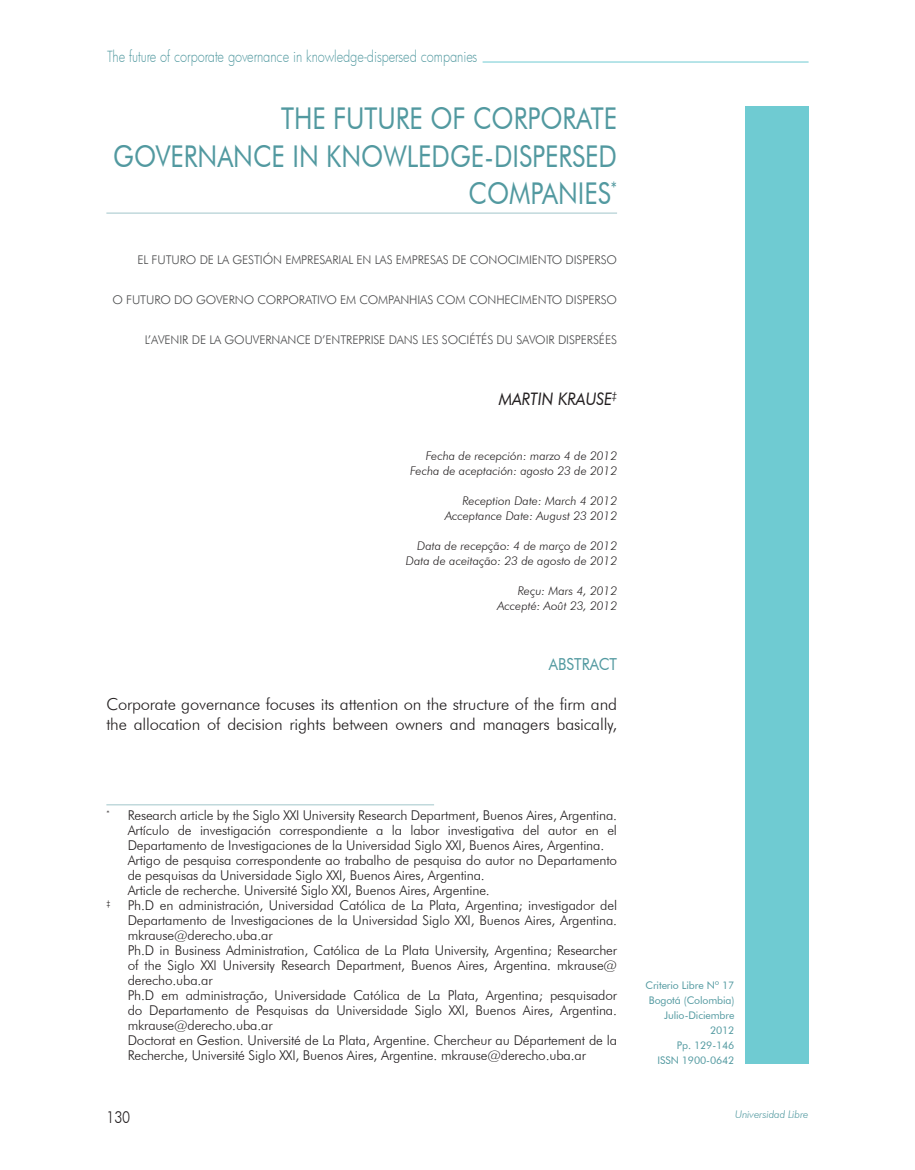
<style>
.page{position:relative;width:915px;height:1170px;background:#fff}
.page>*{position:absolute;margin:0;border:0;box-sizing:border-box;transform-origin:0 0}
.t1{font:30px/37.5px "Futura BT";color:#5299a0;text-align:right;scale:.85 1}
.t2{font:italic 17.25px "Futura BT";color:#231f20;scale:.9 1}
.t3{font:300 16.5px/20.1px "Futura BT";letter-spacing:-.01em;color:#231f20}
.t4{font:16.5px "Futura BT";color:#5299a0;scale:.9 1}
.t5{font:300 16.5px "Futura BT";letter-spacing:-.01em;color:#231f20;scale:.85 1}
.t6{font:300 15px "Futura";letter-spacing:-.005em;color:#5299a0;scale:.85 1}
.t7{font:300 13.5px/15px "Futura BT";letter-spacing:-.01em;color:#231f20}
.t8{font:italic 300 12px/15px "Futura BT";color:#231f20;text-align:right}
.t9{font:300 12px "Futura BT";letter-spacing:-.01em;color:#4b4c4d}
.t10{font:10.5px/15px "Futura BT";letter-spacing:-.01em;color:#5299a0;text-align:right}
.t11{font:italic 300 10.5px "Futura BT";letter-spacing:-.01em;color:#5299a0}
.t12{font:300 7.8px "Futura BT";color:#231f20}
</style>
<div class="page">
<div style="left:744px;top:106px;width:64px;height:957px;background:#6fcbd2"></div>
<hr style="left:482px;top:62px;width:326px;height:1px;background:#6fcbd2">
<hr style="left:106px;top:213px;width:511px;height:1px;background:#a1c6ca">
<hr style="left:106px;top:804px;width:328px;height:1px;background:#a1c6ca">
<p class="t6" style="left:107px;top:46px;width:437px">The future of corporate governance in knowledge-dispersed companies</p>
<h1 class="t1" style="left:113px;top:99px;width:594px">THE FUTURE OF CORPORATE<br>GOVERNANCE IN KNOWLEDGE-DISPERSED<br>COMPANIES<sup>*</sup></h1>
<p class="t9" style="left:137px;top:253px;width:481px">EL FUTURO DE LA GESTIÓN EMPRESARIAL EN LAS EMPRESAS DE CONOCIMIENTO DISPERSO</p>
<p class="t9" style="left:112px;top:293px;width:506px">O FUTURO DO GOVERNO CORPORATIVO EM COMPANHIAS COM CONHECIMENTO DISPERSO</p>
<p class="t9" style="left:145px;top:333px;width:473px">L’AVENIR DE LA GOUVERNANCE D’ENTREPRISE DANS LES SOCIÉTÉS DU SAVOIR DISPERSÉES</p>
<p class="t2" style="left:498px;top:388px;width:133px">MARTIN KRAUSE<sup>‡</sup></p>
<p class="t8" style="left:410px;top:448px;width:208px">Fecha de recepción: marzo 4 de 2012<br>Fecha de aceptación: agosto 23 de 2012</p>
<p class="t8" style="left:445px;top:493px;width:173px">Reception Date: March 4 2012<br>Acceptance Date: August 23 2012</p>
<p class="t8" style="left:406px;top:538px;width:212px">Data de recepção: 4 de março de 2012<br>Data de aceitação: 23 de agosto de 2012</p>
<p class="t8" style="left:497px;top:583px;width:121px">Reçu: Mars 4, 2012<br>Accepté: Août 23, 2012</p>
<p class="t4" style="left:548px;top:654px;width:77px">ABSTRACT</p>
<p class="t3" style="left:106px;top:693px;width:512px">Corporate governance focuses its attention on the structure of the firm and the allocation of decision rights between owners and managers basically,</p>
<p class="t7" style="left:128px;top:807px;width:490px;text-indent:-21px"><sup>*</sup> Research article by the Siglo XXI University Research Department, Buenos Aires, Argentina.<br>Artículo de investigación correspondiente a la labor investigativa del autor en el Departamento de Investigaciones de la Universidad Siglo XXI, Buenos Aires, Argentina.<br>Artigo de pesquisa correspondente ao trabalho de pesquisa do autor no Departamento de pesquisas da Universidade Siglo XXI, Buenos Aires, Argentina.<br>Article de recherche. Université Siglo XXI, Buenos Aires, Argentine.</p>
<p class="t12" style="left:106px;top:898px;width:5px">‡</p>
<p class="t7" style="left:128px;top:897px;width:491px">Ph.D en administración, Universidad Católica de La Plata, Argentina; investigador del Departamento de Investigaciones de la Universidad Siglo XXI, Buenos Aires, Argentina. mkrause@derecho.uba.ar<br>Ph.D in Business Administration, Católica de La Plata University, Argentina; Researcher of the Siglo XXI University Research Department, Buenos Aires, Argentina. mkrause@ derecho.uba.ar<br>Ph.D em administração, Universidade Católica de La Plata, Argentina; pesquisador do Departamento de Pesquisas da Universidade Siglo XXI, Buenos Aires, Argentina. mkrause@derecho.uba.ar<br>Doctorat en Gestion. Université de La Plata, Argentine. Chercheur au Département de la Recherche, Université Siglo XXI, Buenos Aires, Argentine. mkrause@derecho.uba.ar</p>
<p class="t10" style="left:645px;top:977px;width:90px">CRITERIO LIBRE Nº 17<br>BOGOTÁ (COLOMBIA)<br>JULIO-DICIEMBRE<br>2012<br>PP. 129-146<br>ISSN 1900-0642</p>
<p class="t5" style="left:106px;top:1106px;width:30px">130</p>
<p class="t11" style="left:734px;top:1108px;width:75px">Universidad Libre</p>
</div>
